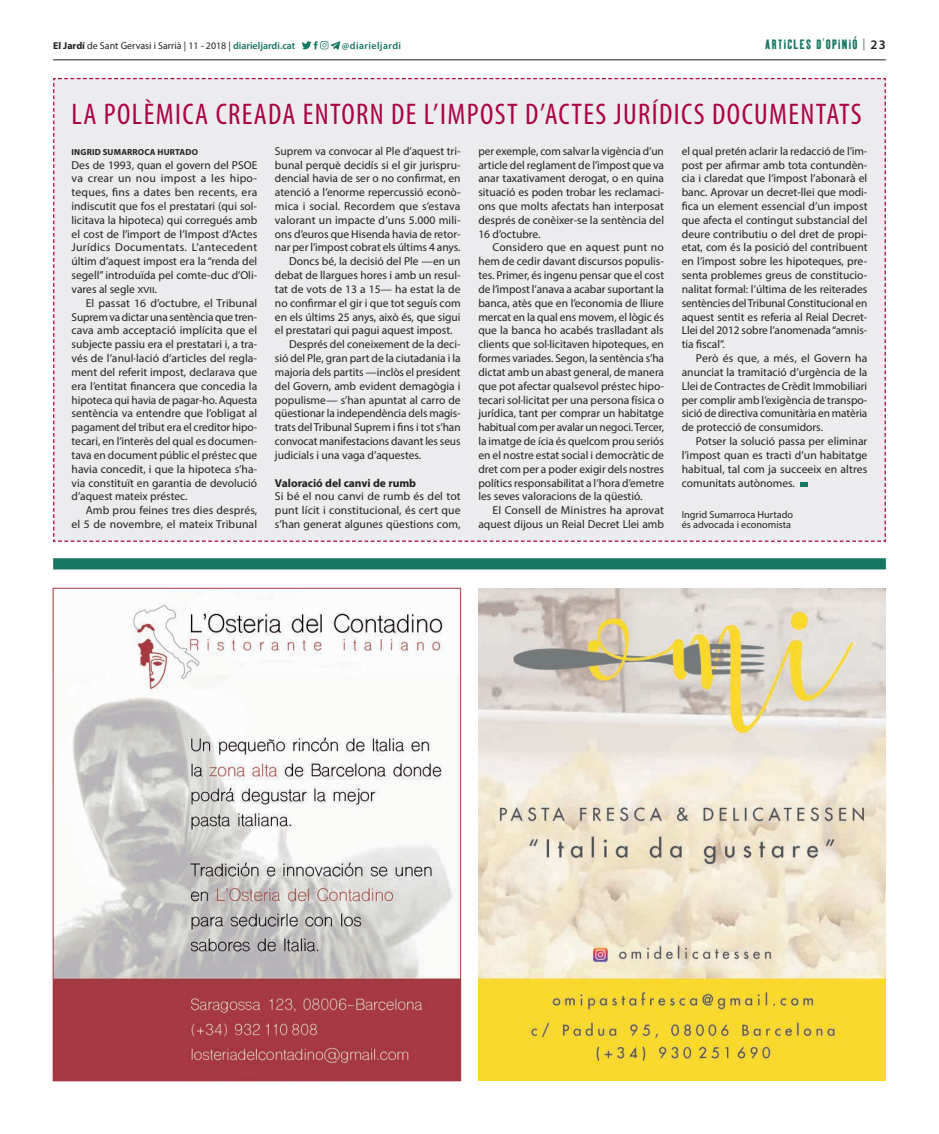
<style>
.page{position:relative;width:939px;height:1134px;background:#fff}
.page>*{position:absolute;margin:0;border:0;box-sizing:border-box;transform-origin:0 0}
.t1{font:condensed 30px "Myriad Pro";letter-spacing:.045em;color:#ab0146}
.t2{font:13.12px "Kipp No 1";letter-spacing:.1em;color:#167662}
.t3{font:11.5px/13.9px "Myriad Pro";color:#231f20;text-align:justify}
.t4{font:700 11.5px "Myriad Pro";color:#231f20}
.t5{font:10.25px/10.1px "Myriad Pro";color:#231f20}
.t6{font:10px "Myriad Pro";color:#231f20}
.t7{font:600 10px "Myriad Pro";letter-spacing:.04em;color:#167662}
.t8{font:700 8.75px "Myriad Pro";letter-spacing:.02em;color:#231f20}
.s1{font-weight:700}
.s2{font-weight:600;color:#167662}
.s3{color:#9d9fa2}
.s4{font-family:"Myriad Pro";font-weight:600;color:#231f20}
.s5{font-size:8.88px}
</style>
<div class="page">
<hr style="left:53px;top:60px;width:833px;height:1px;background:#231f20">
<svg style="left:302px;top:41px;width:38px;height:9px"></svg>
<img style="left:55px;top:603px;width:404px;height:476px">
<img style="left:478px;top:588px;width:408px;height:493px">
<div style="left:53px;top:558px;width:833px;height:11px;background:#167662"></div>
<div style="left:53px;top:78px;width:833px;height:464px;background:#ececee"></div>
<p class="t6" style="left:53px;top:40px;width:244px"><span class="s1">El Jardí</span> de Sant Gervasi i Sarrià | 11 - 2018 | <span class="s2">diarieljardi.cat</span></p>
<p class="t7" style="left:342px;top:40px;width:61px">@diarieljardi</p>
<p class="t2" style="left:765px;top:37px;width:122px">ARTICLES D’OPINIÓ <span class="s3">|</span> <span class="s4">23</span></p>
<h1 class="t1" style="left:72px;top:95px;width:791px">LA POLÈMICA CREADA ENTORN DE L’IMPOST D’ACTES JURÍDICS DOCUMENTATS</h1>
<p class="t8" style="left:72px;top:146px;width:128px">INGRID SUMARROCA HURTADO</p>
<p class="t3" style="left:72px;top:158px;width:187px">Des de 1993, quan el govern del PSOE va crear un nou impost a les hipo&shy;teques, fins a dates ben recents, era indiscutit que fos el prestatari (qui sol· licitava la hipoteca) qui corregués amb el cost de l’import de l’Impost d’Actes Jurídics Documentats. L’antecedent últim d’aquest impost era la “renda del segell” introduïda pel comte-duc d’Oli&shy;vares al segle <span class="s5">xvii</span>.</p>
<p class="t3" style="left:72px;top:296px;width:187px;text-indent:14px">El passat 16 d’octubre, el Tribunal Suprem va dictar una sentència que tren&shy;cava amb acceptació implícita que el subjecte passiu era el prestatari i, a tra&shy;vés de l’anul·lació d’articles del regla&shy;ment del referit impost, declarava que era l’entitat financera que concedia la hipoteca qui havia de pagar-ho. Aquesta sentència va entendre que l’obligat al pagament del tribut era el creditor hipo&shy;tecari, en l’interès del qual es documen&shy;tava en document públic el préstec que havia concedit, i que la hipoteca s’ha&shy;via constituït en garantia de devolució d’aquest mateix préstec.</p>
<p class="t3" style="left:72px;top:503px;width:187px;text-align:right">Amb prou feines tres dies després,<br>el 5 de novembre, el mateix Tribunal</p>
<p class="t3" style="left:275px;top:144px;width:187px">Suprem va convocar al Ple d’aquest tri-</p>
<p class="t3" style="left:275px;top:158px;width:187px">bunal perquè decidís si el gir jurispru-</p>
<p class="t3" style="left:275px;top:171px;width:187px">dencial havia de ser o no confirmat, en</p>
<p class="t3" style="left:275px;top:185px;width:187px">atenció a l’enorme repercussió econò-</p>
<p class="t3" style="left:275px;top:199px;width:187px">mica i social. Recordem que s’estava</p>
<p class="t3" style="left:275px;top:213px;width:187px">valorant un impacte d’uns 5.000 mili-</p>
<p class="t3" style="left:275px;top:227px;width:187px">ons d’euros que Hisenda havia de retor-</p>
<p class="t3" style="left:275px;top:240px;width:187px">nar per l’impost cobrat els últims 4 anys.</p>
<p class="t3" style="left:289px;top:254px;width:173px">Doncs bé, la decisió del Ple —en un</p>
<p class="t3" style="left:275px;top:268px;width:187px">debat de llargues hores i amb un resul-</p>
<p class="t3" style="left:275px;top:282px;width:187px">tat de vots de 13 a 15— ha estat la de</p>
<p class="t3" style="left:275px;top:296px;width:187px">no confirmar el gir i que tot seguís com</p>
<p class="t3" style="left:275px;top:310px;width:187px">en els últims 25 anys, això és, que sigui</p>
<p class="t3" style="left:275px;top:323px;width:179px">el prestatari qui pagui aquest impost.</p>
<p class="t3" style="left:289px;top:337px;width:173px">Després del coneixement de la deci-</p>
<p class="t3" style="left:275px;top:351px;width:187px">sió del Ple, gran part de la ciutadania i la</p>
<p class="t3" style="left:275px;top:365px;width:187px">majoria dels partits —inclòs el president</p>
<p class="t3" style="left:275px;top:379px;width:187px">del Govern, amb evident demagògia i</p>
<p class="t3" style="left:275px;top:393px;width:187px">populisme— s’han apuntat al carro de</p>
<p class="t3" style="left:275px;top:406px;width:187px">qüestionar la independència dels magis-</p>
<p class="t3" style="left:275px;top:420px;width:187px">trats del Tribunal Suprem i fins i tot s’han</p>
<p class="t3" style="left:275px;top:434px;width:187px">convocat manifestacions davant les seus</p>
<p class="t3" style="left:275px;top:448px;width:148px">judicials i una vaga d’aquestes.</p>
<p class="t4" style="left:275px;top:475px;width:143px">Valoració del canvi de rumb</p>
<p class="t3" style="left:275px;top:489px;width:187px">Si bé el nou canvi de rumb és del tot punt lícit i constitucional, és cert que s’han generat algunes qüestions com,</p>
<p class="t3" style="left:478px;top:144px;width:187px">per exemple, com salvar la vigència d’un article del reglament de l’impost que va anar taxativament derogat, o en quina situació es poden trobar les reclamaci&shy;ons que molts afectats han interposat després de conèixer-se la sentència del 16 d’octubre.</p>
<p class="t3" style="left:478px;top:240px;width:187px;text-indent:14px">Considero que en aquest punt no hem de cedir davant discursos populis&shy;tes. Primer, és ingenu pensar que el cost de l’impost l’anava a acabar suportant la banca, atès que en l’economia de lliure mercat en la qual ens movem, el lògic és que la banca ho acabés traslladant als clients que sol·licitaven hipoteques, en formes variades. Segon, la sentència s’ha dictat amb un abast general, de manera que pot afectar qualsevol préstec hipo&shy;tecari sol·licitat per una persona física o jurídica, tant per comprar un habitatge habitual com per avalar un negoci. Tercer, la imatge de ícia és quelcom prou seriós en el nostre estat social i democràtic de dret com per a poder exigir dels nostres polítics responsabilitat a l’hora d’emetre les seves valoracions de la qüestió.</p>
<p class="t3" style="left:478px;top:503px;width:187px;text-align:right">El Consell de Ministres ha aprovat aquest dijous un Reial Decret Llei amb</p>
<p class="t3" style="left:682px;top:144px;width:187px">el qual pretén aclarir la redacció de l’im&shy;post per afirmar amb tota contundèn&shy;cia i claredat que l’impost l’abonarà el banc. Aprovar un decret-llei que modi&shy;fica un element essencial d’un impost que afecta el contingut substancial del deure contributiu o del dret de propi&shy;etat, com és la posició del contribuent en l’impost sobre les hipoteques, pre&shy;senta problemes greus de constitucio&shy;nalitat formal: l’última de les reiterades sentències del Tribunal Constitucional en aquest sentit es referia al Reial Decret-Llei del 2012 sobre l’anomenada “amnis&shy;tia fiscal”.</p>
<p class="t3" style="left:682px;top:351px;width:187px;text-indent:14px">Però és que, a més, el Govern ha anunciat la tramitació d’urgència de la Llei de Contractes de Crèdit Immobiliari per complir amb l’exigència de transpo&shy;sició de directiva comunitària en matèria de protecció de consumidors.</p>
<p class="t3" style="left:682px;top:434px;width:187px;text-indent:14px">Potser la solució passa per eliminar l’impost quan es tracti d’un habitatge habitual, tal com ja succeeix en altres comunitats autònomes.</p>
<p class="t5" style="left:682px;top:509px;width:113px">Ingrid Sumarroca Hurtado és advocada i economista</p>
</div>
